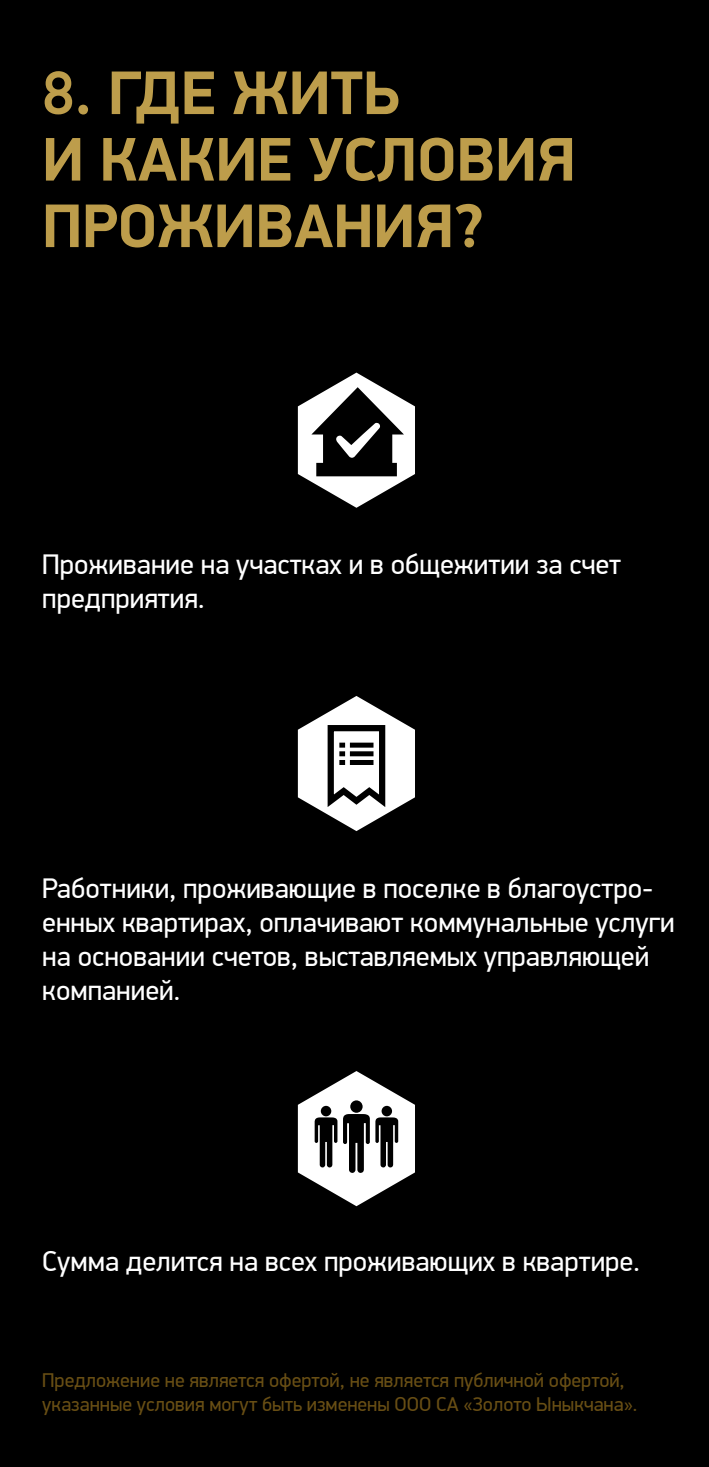
<style>
.page{position:relative;width:709px;height:1467px;background:#000}
.page>*{position:absolute;margin:0;border:0;box-sizing:border-box;transform-origin:0 0}
.t1{font:700 61.75px/66.5px "PF Din Display Pro";color:#bd9d4b}
.t2{font:28.5px/34.2px "PF Din Display Pro";color:#fff}
.t3{font:20px/24px "PF Din Display Pro";color:#684e14}
</style>
<div class="page">
<svg style="left:298px;top:1071px;width:117px;height:135px"></svg>
<div style="left:381px;top:1106px;width:11px;height:10px;background:#000;border-radius:50%"></div>
<svg style="left:298px;top:373px;width:117px;height:135px"></svg>
<svg style="left:298px;top:696px;width:117px;height:135px"></svg>
<div style="left:350px;top:760px;width:23px;height:5px;background:#000"></div>
<div style="left:350px;top:751px;width:23px;height:5px;background:#000"></div>
<div style="left:350px;top:743px;width:23px;height:5px;background:#000"></div>
<h1 class="t1" style="left:42px;top:61px;width:535px">8. ГДЕ ЖИТЬ<br>И КАКИЕ УСЛОВИЯ<br>ПРОЖИВАНИЯ?</h1>
<p class="t2" style="left:42px;top:547px;width:580px">Проживание на участках и в общежитии за счет предприятия.</p>
<p class="t2" style="left:42px;top:871px;width:634px">Работники, проживающие в поселке в благоустро&shy;енных квартирах, оплачивают коммунальные услуги на основании счетов, выставляемых управляющей компанией.</p>
<p class="t2" style="left:42px;top:1244px;width:599px">Сумма делится на всех проживающих в квартире.</p>
<p class="t3" style="left:42px;top:1368px;width:596px">Предложение не является офертой, не является публичной офертой, указанные условия могут быть изменены ООО СА «Золото Ыныкчана».</p>
</div>
